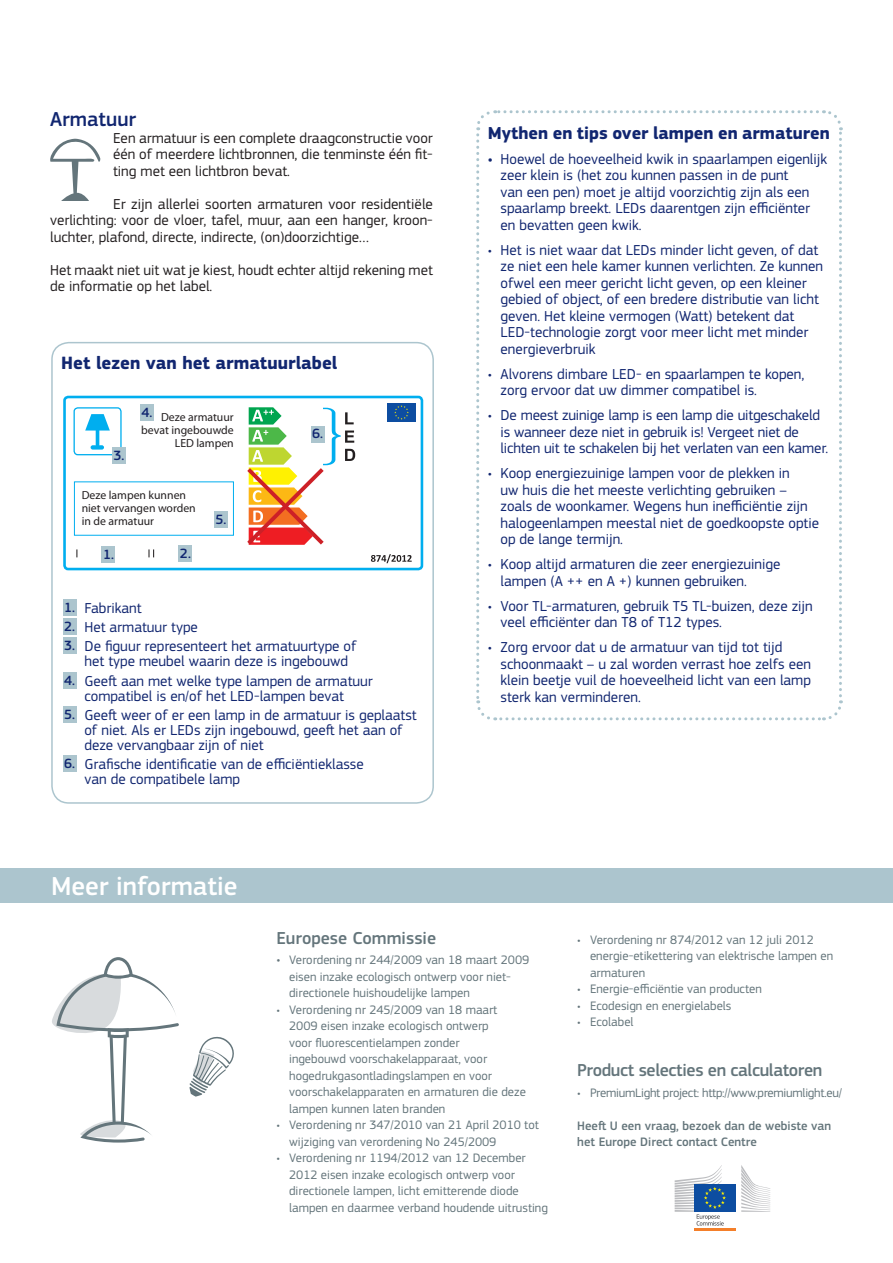
<style>
.page{position:relative;width:893px;height:1263px;background:#fff}
.page>*{position:absolute;margin:0;border:0;box-sizing:border-box;transform-origin:0 0}
.t1{font:500 27px "EC Square Sans Pro";color:#fff}
.t2{font:500 21px "EC Square Sans Pro";color:#112670}
.t3{font:700 18.45px "EC Square Sans Pro";color:#112670}
.t4{font:700 18px "EC Square Sans Pro";color:#112670}
.t5{font:500 18px "EC Square Sans Pro";letter-spacing:-.02em;color:#64757b}
.t6{font:500 18px "EC Square Sans Pro";color:#64757b}
.t7{font:15px/16.5px "EC Square Sans Pro";color:#112670}
.t8{font:15px/16.5px "EC Square Sans Pro";color:#231f20;text-align:justify}
.t9{font:500 13.95px "EC Square Sans Pro";color:#112670}
.t10{font:12.75px/16.5px "EC Square Sans Pro";color:#64757b}
.t11{font:500 12.75px/16.5px "EC Square Sans Pro";color:#64757b}
.t12{font:12.75px "EC Square Sans Pro";letter-spacing:-.02em;color:#64757b}
.t13{font:11.7px/13px "Myriad Pro";color:#231f20;text-align:right}
.s1{font-weight:500}
.s2{font-size:14.25px}
</style>
<div class="page">
<svg style="left:476px;top:110px;width:367px;height:611px"></svg>
<div style="left:0;top:868px;width:893px;height:34px;background:#acc5ce"></div>
<svg style="left:50px;top:139px;width:51px;height:62px"></svg>
<div style="left:51px;top:342px;width:383px;height:462px;border:2px solid #acc5ce;border-radius:17px"></div>
<div style="left:63px;top:396px;width:360px;height:174px;border:3px solid #00aeef;border-radius:4px"></div>
<svg style="left:148px;top:549px;width:6px;height:8px"></svg>
<svg style="left:371px;top:554px;width:41px;height:9px"></svg>
<div style="left:387px;top:403px;width:28px;height:19px;background:#0d4da1"></div>
<svg style="left:394px;top:405px;width:15px;height:15px"></svg>
<div style="left:74px;top:407px;width:48px;height:48px;border:1px solid #00aeef;border-radius:4px"></div>
<svg style="left:85px;top:414px;width:25px;height:33px"></svg>
<div style="left:91px;top:445px;width:13px;height:5px;background:#00aeef;border-radius:2px"></div>
<svg style="left:247px;top:407px;width:108px;height:138px"></svg>
<div style="left:102px;top:546px;width:13px;height:17px;background:#acc5ce"></div>
<div style="left:179px;top:546px;width:13px;height:16px;background:#acc5ce"></div>
<div style="left:112px;top:447px;width:14px;height:16px;background:#acc5ce"></div>
<div style="left:140px;top:404px;width:13px;height:16px;background:#acc5ce"></div>
<div style="left:214px;top:512px;width:14px;height:16px;background:#acc5ce"></div>
<div style="left:311px;top:426px;width:13px;height:16px;background:#acc5ce"></div>
<svg style="left:52px;top:957px;width:127px;height:185px"></svg>
<svg style="left:189px;top:1036px;width:45px;height:60px"></svg>
<svg style="left:201px;top:1059px;width:13px;height:21px"></svg>
<div style="left:63px;top:599px;width:13px;height:17px;background:#acc5ce"></div>
<div style="left:63px;top:618px;width:13px;height:17px;background:#acc5ce"></div>
<div style="left:63px;top:638px;width:13px;height:16px;background:#acc5ce"></div>
<div style="left:63px;top:672px;width:13px;height:16px;background:#acc5ce"></div>
<div style="left:63px;top:706px;width:13px;height:17px;background:#acc5ce"></div>
<div style="left:63px;top:755px;width:13px;height:17px;background:#acc5ce"></div>
<div style="left:694px;top:1184px;width:41px;height:28px;background:#0d4da1"></div>
<hr style="left:694px;top:1229px;width:41px;height:2px;background:#f47f2a">
<svg style="left:741px;top:1165px;width:29px;height:47px"></svg>
<svg style="left:675px;top:1165px;width:51px;height:60px"></svg>
<p class="t2" style="left:50px;top:107px;width:87px">Armatuur</p>
<p class="t8" style="left:113px;top:129px;width:321px">Een armatuur is een complete draagconstructie voor één of meerdere lichtbronnen, die tenminste één fit&shy;ting met een lichtbron bevat.</p>
<p class="t8" style="left:50px;top:195px;width:384px;text-indent:63px">Er zijn allerlei soorten armaturen voor residentiële verlichting: voor de vloer, tafel, muur, aan een hanger, kroon&shy;luchter, plafond, directe, indirecte, (on)doorzichtige…</p>
<p class="t8" style="left:50px;top:261px;width:384px">Het maakt niet uit wat je kiest, houdt echter altijd rekening met de informatie op het label.</p>
<p class="t3" style="left:61px;top:352px;width:278px">Het lezen van het armatuurlabel</p>
<p class="t9" style="left:114px;top:447px;width:12px">3.</p>
<p class="t9" style="left:141px;top:404px;width:12px">4.</p>
<p class="t13" style="left:141px;top:411px;width:94px">Deze armatuur bevat ingebouwde<br>LED lampen</p>
<p class="t13" style="left:82px;top:489px;width:116px;text-align:left">Deze lampen kunnen niet vervangen worden in de armatuur</p>
<p class="t9" style="left:103px;top:546px;width:12px">1.</p>
<p class="t9" style="left:180px;top:545px;width:12px">2.</p>
<p class="t9" style="left:216px;top:511px;width:12px">5.</p>
<p class="t9" style="left:312px;top:426px;width:12px">6.</p>
<p class="t9" style="left:64px;top:599px;width:12px">1.</p>
<p class="t7" style="left:84px;top:600px;width:59px">Fabrikant</p>
<p class="t9" style="left:64px;top:618px;width:12px">2.</p>
<p class="t7" style="left:84px;top:619px;width:115px">Het armatuur type</p>
<p class="t9" style="left:64px;top:638px;width:12px">3.</p>
<p class="t7" style="left:84px;top:639px;width:274px;line-height:15px">De figuur representeert het armatuurtype of het type meubel waarin deze is ingebouwd</p>
<p class="t9" style="left:64px;top:672px;width:12px">4.</p>
<p class="t7" style="left:84px;top:673px;width:290px;line-height:15px">Geeft aan met welke type lampen de armatuur compatibel is en/of het LED-lampen bevat</p>
<p class="t9" style="left:64px;top:706px;width:12px">5.</p>
<p class="t7" style="left:84px;top:707px;width:334px;line-height:15px">Geeft weer of er een lamp in de armatuur is geplaatst of niet. Als er LEDs zijn ingebouwd, geeft het aan of deze vervangbaar zijn of niet</p>
<p class="t9" style="left:64px;top:755px;width:12px">6.</p>
<p class="t7" style="left:84px;top:757px;width:281px;line-height:15px">Grafische identificatie van de efficiëntieklasse van de compatibele lamp</p>
<p class="t1" style="left:51px;top:870px;width:188px">Meer informatie</p>
<p class="t4" style="left:488px;top:122px;width:344px">Mythen en tips over lampen en armaturen</p>
<p class="t7" style="left:500px;top:151px;width:328px;text-indent:-13px"><span class="s1">•</span> Hoewel de hoeveelheid kwik in spaarlampen eigenlijk zeer klein is (het zou kunnen passen in de punt<br>van een pen) moet je altijd voorzichtig zijn als een spaarlamp breekt. LEDs daarentgen zijn efficiënter en bevatten geen kwik.</p>
<p class="t7" style="left:500px;top:242px;width:324px;text-indent:-13px">• Het is niet waar dat LEDs minder licht geven, of dat ze niet een hele kamer kunnen verlichten. Ze kunnen ofwel een meer gericht licht geven, op een kleiner gebied of object, of een bredere distributie van licht geven. Het kleine vermogen (Watt) betekent dat LED-technologie zorgt voor meer licht met minder energieverbruik</p>
<p class="t7" style="left:500px;top:366px;width:305px;text-indent:-13px">• Alvorens dimbare LED- en spaarlampen te kopen, zorg ervoor dat uw dimmer compatibel is.</p>
<p class="t7" style="left:500px;top:407px;width:329px;text-indent:-13px">• De meest zuinige lamp is een lamp die uitgeschakeld is wanneer deze niet in gebruik is! Vergeet niet de lichten uit te schakelen bij het verlaten van een kamer.</p>
<p class="t7" style="left:500px;top:465px;width:320px;text-indent:-13px">• Koop energiezuinige lampen voor de plekken in<br>uw huis die het meeste verlichting gebruiken – zoals de woonkamer. Wegens hun inefficiëntie zijn halogeenlampen meestal niet de goedkoopste optie op de lange termijn.</p>
<p class="t7" style="left:500px;top:556px;width:281px;text-indent:-13px">• Koop altijd armaturen die zeer energiezuinige lampen (A ++ en A +) kunnen gebruiken.</p>
<p class="t7" style="left:500px;top:598px;width:314px;text-indent:-13px">• Voor TL-armaturen, gebruik T5 TL-buizen, deze zijn veel efficiënter dan T8 of T12 types.</p>
<p class="t7" style="left:500px;top:639px;width:312px;text-indent:-13px">• Zorg ervoor dat u de armatuur van tijd tot tijd schoonmaakt – u zal worden verrast hoe zelfs een klein beetje vuil de hoeveelheid licht van een lamp sterk kan verminderen.</p>
<p class="t6" style="left:276px;top:927px;width:161px">Europese Commissie</p>
<p class="t10" style="left:289px;top:952px;width:242px;text-indent:-13px"><span class="s2">•</span> Verordening nr 244/2009 van 18 maart 2009 eisen inzake ecologisch ontwerp voor niet&shy;directionele huishoudelijke lampen</p>
<p class="t10" style="left:289px;top:1001px;width:238px;text-indent:-13px">• Verordening nr 245/2009 van 18 maart 2009 eisen inzake ecologisch ontwerp<br>voor fluorescentielampen zonder<br>ingebouwd voorschakelapparaat, voor hogedrukgasontladingslampen en voor voorschakelapparaten en armaturen die deze lampen kunnen laten branden</p>
<p class="t10" style="left:289px;top:1117px;width:251px;text-indent:-13px">• Verordening nr 347/2010 van 21 April 2010 tot wijziging van verordening No 245/2009</p>
<p class="t10" style="left:289px;top:1150px;width:260px;text-indent:-13px">• Verordening nr 1194/2012 van 12 December 2012 eisen inzake ecologisch ontwerp voor directionele lampen, licht emitterende diode lampen en daarmee verband houdende uitrusting</p>
<p class="t10" style="left:590px;top:931px;width:245px;text-indent:-13px">• Verordening nr 874/2012 van 12 juli 2012 energie-etikettering van elektrische lampen en armaturen</p>
<p class="t10" style="left:577px;top:981px;width:186px">• Energie-efficiëntie van producten</p>
<p class="t10" style="left:577px;top:997px;width:156px">• Ecodesign en energielabels</p>
<p class="t10" style="left:577px;top:1014px;width:58px">• Ecolabel</p>
<p class="t5" style="left:577px;top:1059px;width:247px">Product selecties en calculatoren</p>
<p class="t12" style="left:577px;top:1085px;width:266px">• PremiumLight project: http://www.premiumlight.eu/</p>
<p class="t11" style="left:577px;top:1117px;width:255px">Heeft U een vraag, bezoek dan de webiste van het Europe Direct contact Centre</p>
</div>
